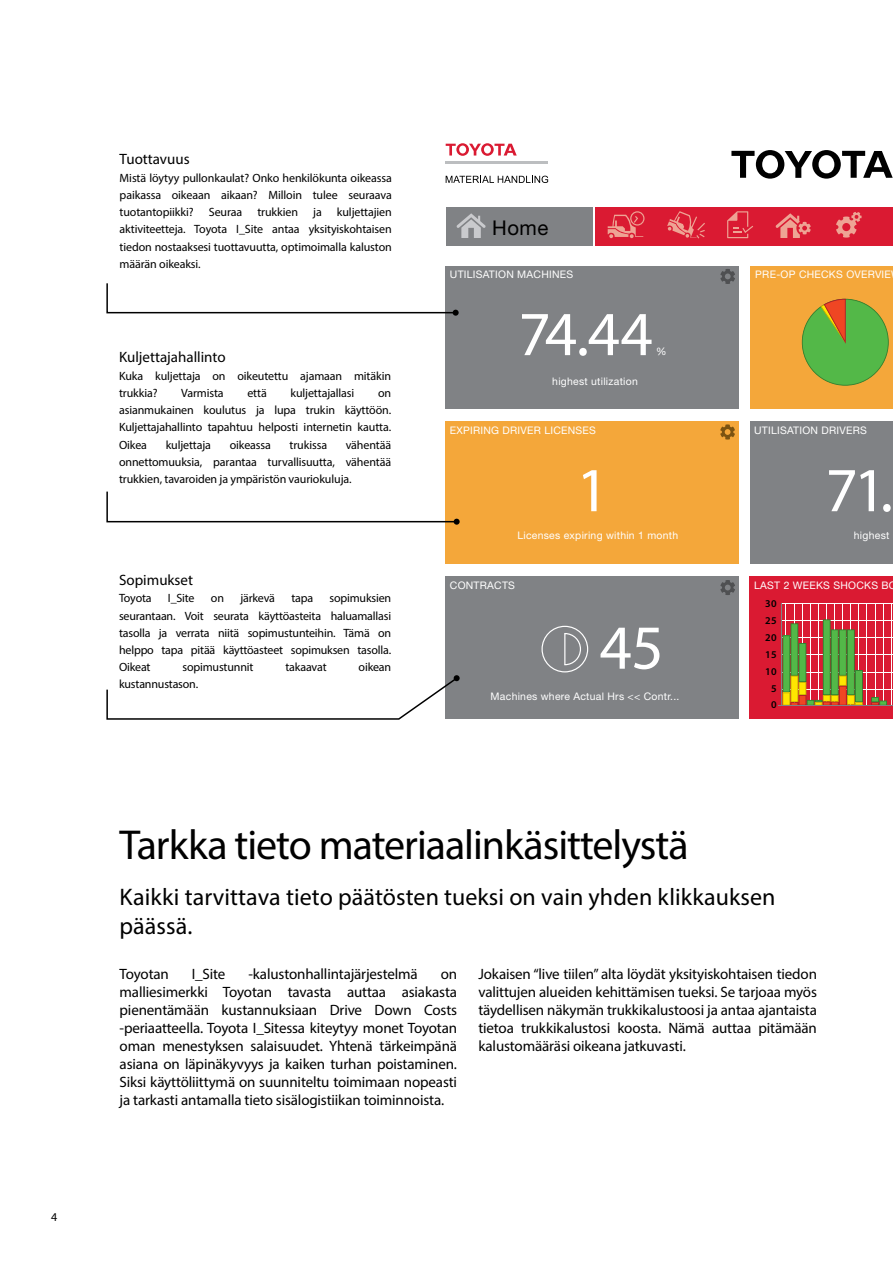
<style>
.page{position:relative;width:893px;height:1263px;background:#fff}
.page>*{position:absolute;margin:0;border:0;box-sizing:border-box;transform-origin:0 0}
.t1{font:63.15px "Myriad";letter-spacing:-.04em;color:#fff}
.t2{font:42px "Myriad Pro";letter-spacing:-.025em;color:#000}
.t3{font:24px/28.8px "Myriad Pro";letter-spacing:.005em;color:#000}
.t4{font:20.4px "Helvetica Neue LT Pro";color:#000}
.t5{font:15px/18px "Myriad Pro";letter-spacing:-.01em;color:#000;text-align:justify}
.t6{font:12px/17.2px "Myriad Pro";letter-spacing:-.01em;color:#000;text-align:justify}
.t7{font:10.35px "Helvetica Neue LT Pro";letter-spacing:.025em;color:#fff}
.t8{font:600 10.35px/16.8px "Myriad Pro";letter-spacing:.025em;color:#000;text-align:center}
</style>
<div class="page">
<hr style="left:892px;top:933px;width:1px;height:330px;background:#da1a32">
<div style="left:595px;top:207px;width:298px;height:39px;background:#da1a32"></div>
<div style="left:750px;top:577px;width:143px;height:142px;background:#da1a32"></div>
<div style="left:446px;top:577px;width:293px;height:142px;background:#808285"></div>
<div style="left:446px;top:266px;width:293px;height:142px;background:#808285"></div>
<div style="left:446px;top:207px;width:146px;height:39px;background:#808285"></div>
<svg style="left:446px;top:143px;width:71px;height:13px"></svg>
<hr style="left:446px;top:161px;width:102px;height:3px;background:#bcbec0">
<svg style="left:446px;top:176px;width:102px;height:7px"></svg>
<svg style="left:720px;top:269px;width:15px;height:15px"></svg>
<svg style="left:720px;top:580px;width:15px;height:15px"></svg>
<svg style="left:836px;top:212px;width:26px;height:26px"></svg>
<div style="left:750px;top:421px;width:143px;height:143px;background:#808285"></div>
<div style="left:446px;top:421px;width:293px;height:143px;background:#f4a73a"></div>
<svg style="left:720px;top:424px;width:15px;height:15px"></svg>
<svg style="left:541px;top:626px;width:47px;height:46px"></svg>
<hr style="left:781px;top:603px;width:112px;height:1px;background:#fff">
<hr style="left:781px;top:620px;width:112px;height:1px;background:#fff">
<hr style="left:781px;top:637px;width:112px;height:1px;background:#fff">
<hr style="left:781px;top:654px;width:112px;height:1px;background:#fff">
<hr style="left:781px;top:672px;width:112px;height:1px;background:#fff">
<hr style="left:781px;top:689px;width:112px;height:1px;background:#fff">
<hr style="left:891px;top:603px;width:1px;height:102px;background:#fff">
<hr style="left:883px;top:603px;width:1px;height:102px;background:#fff">
<hr style="left:875px;top:603px;width:1px;height:102px;background:#fff">
<hr style="left:866px;top:603px;width:1px;height:102px;background:#fff">
<hr style="left:858px;top:603px;width:1px;height:102px;background:#fff">
<hr style="left:850px;top:603px;width:1px;height:102px;background:#fff">
<hr style="left:842px;top:603px;width:1px;height:102px;background:#fff">
<hr style="left:834px;top:603px;width:1px;height:102px;background:#fff">
<hr style="left:826px;top:603px;width:1px;height:102px;background:#fff">
<hr style="left:818px;top:603px;width:1px;height:102px;background:#fff">
<hr style="left:810px;top:603px;width:1px;height:102px;background:#fff">
<hr style="left:802px;top:603px;width:1px;height:102px;background:#fff">
<hr style="left:793px;top:603px;width:1px;height:102px;background:#fff">
<hr style="left:785px;top:603px;width:1px;height:102px;background:#fff">
<svg style="left:871px;top:697px;width:16px;height:8px"></svg>
<svg style="left:782px;top:619px;width:81px;height:86px"></svg>
<hr style="left:778px;top:705px;width:115px;height:1px;background:#808285">
<hr style="left:781px;top:603px;width:1px;height:102px;background:#808285">
<div style="left:750px;top:266px;width:143px;height:142px;background:#f4a73a"></div>
<svg style="left:802px;top:299px;width:87px;height:87px"></svg>
<svg style="left:727px;top:211px;width:26px;height:27px"></svg>
<svg style="left:608px;top:211px;width:36px;height:27px"></svg>
<svg style="left:667px;top:211px;width:38px;height:27px"></svg>
<svg style="left:456px;top:213px;width:30px;height:25px"></svg>
<svg style="left:775px;top:213px;width:36px;height:25px"></svg>
<svg style="left:731px;top:150px;width:162px;height:29px"></svg>
<svg style="left:106px;top:490px;width:354px;height:35px"></svg>
<svg style="left:106px;top:675px;width:354px;height:45px"></svg>
<svg style="left:106px;top:282px;width:353px;height:34px"></svg>
<p class="t6" style="left:51px;top:1208px;width:8px">4</p>
<p class="t5" style="left:120px;top:150px;width:72px">Tuottavuus</p>
<p class="t6" style="left:120px;top:169px;width:274px">Mistä löytyy pullonkaulat? Onko henkilökunta oikeassa paikassa oikeaan aikaan? Milloin tulee seuraava tuotantopiikki?</p>
<p class="t6" style="left:120px;top:203px;width:274px;text-indent:217px">kuljettajien aktiviteetteja. Toyota I_Site antaa yksityiskohtaisen tiedon nostaaksesi tuottavuutta, optimoimalla kaluston määrän oikeaksi.</p>
<p class="t6" style="left:209px;top:203px;width:35px">Seuraa</p>
<p class="t6" style="left:257px;top:203px;width:42px">trukkien</p>
<p class="t6" style="left:313px;top:203px;width:10px">ja</p>
<p class="t5" style="left:119px;top:348px;width:108px">Kuljettajahallinto</p>
<p class="t6" style="left:119px;top:367px;width:274px">Kuka kuljettaja on oikeutettu ajamaan mitäkin trukkia?</p>
<p class="t6" style="left:181px;top:384px;width:44px">Varmista</p>
<p class="t6" style="left:247px;top:384px;width:21px">että</p>
<p class="t6" style="left:291px;top:384px;width:65px">kuljettajallasi</p>
<p class="t6" style="left:119px;top:384px;width:274px;text-indent:259px">on asianmukainen koulutus ja lupa trukin käyttöön.<br>Kuljettajahallinto tapahtuu helposti internetin kautta.<br>Oikea</p>
<p class="t6" style="left:119px;top:436px;width:274px;text-indent:227px">vähentää onnettomuuksia, parantaa turvallisuutta, vähentää trukkien, tavaroiden ja ympäristön vauriokuluja.</p>
<p class="t6" style="left:166px;top:436px;width:47px">kuljettaja</p>
<p class="t6" style="left:230px;top:436px;width:43px">oikeassa</p>
<p class="t6" style="left:290px;top:436px;width:39px">trukissa</p>
<p class="t5" style="left:119px;top:571px;width:75px">Sopimukset</p>
<p class="t6" style="left:119px;top:589px;width:34px">Toyota</p>
<p class="t6" style="left:168px;top:589px;width:28px">I_Site</p>
<p class="t6" style="left:211px;top:589px;width:15px">on</p>
<p class="t6" style="left:240px;top:589px;width:36px">järkevä</p>
<p class="t6" style="left:291px;top:589px;width:23px">tapa</p>
<p class="t6" style="left:119px;top:589px;width:274px;text-indent:210px">sopimuksien seurantaan. Voit seurata käyttöasteita haluamallasi tasolla ja verrata niitä sopimustunteihin. Tämä on helppo tapa pitää käyttöasteet sopimuksen tasolla.<br>Oikeat</p>
<p class="t6" style="left:183px;top:658px;width:72px">sopimustunnit</p>
<p class="t6" style="left:285px;top:658px;width:43px">takaavat</p>
<p class="t6" style="left:359px;top:658px;width:34px">oikean</p>
<p class="t6" style="left:119px;top:676px;width:81px">kustannustason.</p>
<h3 class="t4" style="left:492px;top:215px;width:58px">Home</h3>
<p class="t7" style="left:450px;top:268px;width:125px">UTILISATION MACHINES</p>
<h1 class="t1" style="left:518px;top:303px;width:136px">74.44</h1>
<p class="t7" style="left:656px;top:345px;width:12px">%</p>
<p class="t7" style="left:552px;top:374px;width:87px">highest utilization</p>
<p class="t7" style="left:450px;top:424px;width:148px">EXPIRING DRIVER LICENSES</p>
<h1 class="t1" style="left:576px;top:459px;width:34px">1</h1>
<p class="t7" style="left:517px;top:529px;width:162px">Licenses expiring within 1 month</p>
<p class="t7" style="left:450px;top:579px;width:67px">CONTRACTS</p>
<h1 class="t1" style="left:600px;top:616px;width:66px">45</h1>
<p class="t7" style="left:491px;top:690px;width:190px">Machines where Actual Hrs &lt;&lt; Contr...</p>
<p class="t7" style="left:755px;top:268px;width:137px">PRE-OP CHECKS OVERVIE</p>
<p class="t7" style="left:754px;top:424px;width:114px">UTILISATION DRIVERS</p>
<h1 class="t1" style="left:825px;top:459px;width:69px">71.</h1>
<p class="t7" style="left:854px;top:529px;width:37px">highest</p>
<p class="t7" style="left:754px;top:579px;width:144px">LAST 2 WEEKS SHOCKS BO</p>
<p class="t8" style="left:765px;top:595px;width:13px">30<br>25<br>20<br>15<br>10<br>5<br>0</p>
<h2 class="t2" style="left:120px;top:819px;width:571px">Tarkka tieto materiaalinkäsittelystä</h2>
<h3 class="t3" style="left:120px;top:882px;width:657px">Kaikki tarvittava tieto päätösten tueksi on vain yhden klikkauksen päässä.</h3>
<p class="t5" style="left:120px;top:965px;width:339px;text-indent:321px">on malliesimerkki Toyotan tavasta auttaa asiakasta pienentämään kustannuksiaan Drive Down Costs -periaatteella. Toyota I_Sitessa kiteytyy monet Toyotan oman menestyksen salaisuudet. Yhtenä tärkeimpänä asiana on läpinäkyvyys ja kaiken turhan poistaminen.<br>Siksi käyttöliittymä on suunniteltu toimimaan nopeasti ja tarkasti antamalla tieto sisälogistiikan toiminnoista.</p>
<p class="t5" style="left:478px;top:965px;width:340px">Jokaisen “live tiilen” alta löydät yksityiskohtaisen tiedon valittujen alueiden kehittämisen tueksi. Se tarjoaa myös täydellisen näkymän trukkikalustoosi ja antaa ajantaista tietoa trukkikalustosi koosta. Nämä auttaa pitämään kalustomääräsi oikeana jatkuvasti.</p>
<p class="t5" style="left:120px;top:965px;width:51px">Toyotan</p>
<p class="t5" style="left:192px;top:965px;width:35px">I_Site</p>
<p class="t5" style="left:248px;top:965px;width:171px">-kalustonhallintajärjestelmä</p>
</div>
